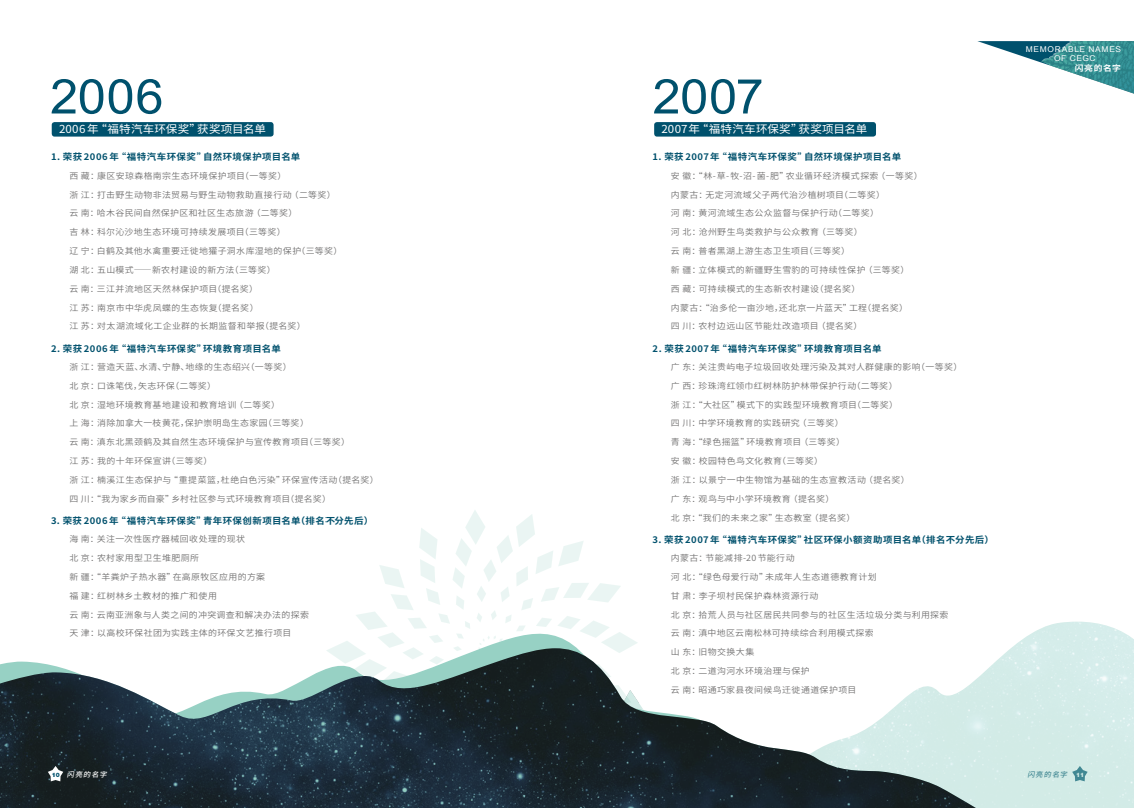
<style>
.page{position:relative;width:1134px;height:808px;background:#fff}
.page>*{position:absolute;margin:0;border:0;box-sizing:border-box;transform-origin:0 0}
.t1{font:48px "Arial";letter-spacing:.005em;color:#00516d;scale:1.05 1}
.t2{font:11px "Source Han Sans CN";letter-spacing:.015em;color:#fff;scale:1.05 1}
.t3{font:700 9px "Source Han Sans CN";letter-spacing:.05em;color:#00516d;scale:1.05 1}
.t4{font:8.5px "Source Han Sans CN";letter-spacing:.04em;color:#727171;scale:1.05 1}
.t5{font:8.5px "Source Han Sans CN";letter-spacing:.015em;color:#727171;scale:1.05 1}
.t6{font:8px/9px "Arial";letter-spacing:.08em;color:#fff;text-align:center;scale:1.05 1}
.t7{font:700 8px "Source Han Sans CN";letter-spacing:.07em;color:#fff;scale:1.1 1}
.t8{font:italic 500 7px "Source Han Sans CN";color:#00516d;scale:1.05 1}
.t9{font:italic 500 7px "Source Han Sans CN";color:#fff;scale:1.05 1}
.s1{font-family:"Helvetica Neue LT Pro";font-weight:900;font-style:normal;font-size:6px;color:#00516d}
.s2{font-family:"Helvetica Neue LT Pro";font-weight:900;font-style:normal;font-size:6px;color:#fff}
</style>
<div class="page">
<svg style="left:977px;top:41px;width:64px;height:22px"></svg>
<img style="left:1041px;top:41px;width:93px;height:53px">
<div style="left:52px;top:122px;width:222px;height:15px;background:#00516d;border-radius:3px"></div>
<div style="left:654px;top:122px;width:222px;height:15px;background:#00516d;border-radius:3px"></div>
<img style="left:1000px;top:621px;width:134px;height:187px">
<svg style="left:356px;top:510px;width:265px;height:110px"></svg>
<svg style="left:360px;top:620px;width:266px;height:16px"></svg>
<svg style="left:332px;top:636px;width:668px;height:172px"></svg>
<img style="left:0;top:648px;width:976px;height:160px">
<svg style="left:48px;top:766px;width:15px;height:15px"></svg>
<h1 class="t1" style="left:50px;top:65px;width:110px">2006</h1>
<h1 class="t1" style="left:652px;top:65px;width:107px">2007</h1>
<p class="t2" style="left:59px;top:123px;width:198px">2006 年“福特汽车环保奖”获奖项目名单</p>
<p class="t2" style="left:661px;top:123px;width:198px">2007年“福特汽车环保奖”获奖项目名单</p>
<p class="t3" style="left:51px;top:152px;width:239px">1. 荣获 2006 年“福特汽车环保奖”自然环境保护项目名单</p>
<p class="t4" style="left:69px;top:171px;width:208px">西 藏：康区安琼森格南宗生态环境保护项目（一等奖）</p>
<p class="t4" style="left:69px;top:190px;width:255px">浙 江：打击野生动物非法贸易与野生动物救助直接行动 （二等奖）</p>
<p class="t4" style="left:69px;top:208px;width:219px">云 南：哈木谷民间自然保护区和社区生态旅游 （二等奖）</p>
<p class="t4" style="left:69px;top:227px;width:207px">吉 林：科尔沁沙地生态环境可持续发展项目（三等奖）</p>
<p class="t4" style="left:69px;top:246px;width:261px">辽 宁：白鹤及其他水禽重要迁徙地獾子洞水库湿地的保护（三等奖）</p>
<p class="t4" style="left:69px;top:265px;width:198px">湖 北：五山模式——新农村建设的新方法（三等奖）</p>
<p class="t4" style="left:69px;top:284px;width:181px">云 南：三江并流地区天然林保护项目（提名奖）</p>
<p class="t4" style="left:69px;top:303px;width:182px">江 苏：南京市中华虎凤蝶的生态恢复（提名奖）</p>
<p class="t4" style="left:69px;top:321px;width:227px">江 苏：对太湖流域化工企业群的长期监督和举报（提名奖）</p>
<p class="t3" style="left:51px;top:343px;width:220px">2. 荣获 2006 年“福特汽车环保奖”环境教育项目名单</p>
<p class="t4" style="left:69px;top:362px;width:213px">浙 江：营造天蓝、水清、宁静、地缘的生态绍兴（一等奖）</p>
<p class="t4" style="left:69px;top:381px;width:141px">北 京：口诛笔伐，矢志环保（二等奖）</p>
<p class="t4" style="left:69px;top:400px;width:202px">北 京：湿地环境教育基地建设和教育培训 （二等奖）</p>
<p class="t4" style="left:69px;top:418px;width:230px">上 海：消除加拿大一枝黄花，保护崇明岛生态家园（三等奖）</p>
<p class="t4" style="left:69px;top:437px;width:269px">云 南：滇东北黑颈鹤及其自然生态环境保护与宣传教育项目（三等奖）</p>
<p class="t4" style="left:69px;top:456px;width:138px">江 苏：我的十年环保宣讲（三等奖）</p>
<p class="t4" style="left:69px;top:475px;width:296px">浙 江：楠溪江生态保护与“重提菜篮，杜绝白色污染”环保宣传活动（提名奖）</p>
<p class="t5" style="left:69px;top:494px;width:251px">四 川：“我为家乡而自豪”乡村社区参与式环境教育项目（提名奖）</p>
<p class="t3" style="left:51px;top:515px;width:308px">3. 荣获 2006 年“福特汽车环保奖”青年环保创新项目名单（排名不分先后）</p>
<p class="t4" style="left:69px;top:534px;width:169px">海 南：关注一次性医疗器械回收处理的现状</p>
<p class="t4" style="left:69px;top:553px;width:125px">北 京：农村家用型卫生堆肥厕所</p>
<p class="t4" style="left:69px;top:572px;width:188px">新 疆：“羊粪炉子热水器”在高原牧区应用的方案</p>
<p class="t4" style="left:69px;top:591px;width:142px">福 建：红树林乡土教材的推广和使用</p>
<p class="t4" style="left:69px;top:610px;width:230px">云 南：云南亚洲象与人类之间的冲突调查和解决办法的探索</p>
<p class="t4" style="left:69px;top:628px;width:213px">天 津：以高校环保社团为实践主体的环保文艺推行项目</p>
<p class="t9" style="left:52px;top:770px;width:57px"><span class="s1">1 0</span> 闪亮的名字</p>
<p class="t3" style="left:652px;top:152px;width:238px">1. 荣获 2007年“福特汽车环保奖”自然环境保护项目名单</p>
<p class="t4" style="left:671px;top:171px;width:241px">安 徽：“林-草-牧-沼-菌-肥”农业循环经济模式探索 （一等奖）</p>
<p class="t4" style="left:671px;top:190px;width:205px">内蒙古：无定河流域父子两代治沙植树项目（二等奖）</p>
<p class="t4" style="left:671px;top:208px;width:200px">河 南：黄河流域生态公众监督与保护行动（二等奖）</p>
<p class="t4" style="left:671px;top:227px;width:184px">河 北：沧州野生鸟类救护与公众教育 （三等奖）</p>
<p class="t4" style="left:671px;top:246px;width:172px">云 南：普者黑湖上游生态卫生项目（三等奖）</p>
<p class="t4" style="left:671px;top:265px;width:229px">新 疆：立体模式的新疆野生雪豹的可持续性保护 （三等奖）</p>
<p class="t4" style="left:671px;top:284px;width:182px">西 藏：可持续模式的生态新农村建设（提名奖）</p>
<p class="t4" style="left:671px;top:303px;width:227px">内蒙古：“治多伦一亩沙地，还北京一片蓝天”工程（提名奖）</p>
<p class="t4" style="left:671px;top:321px;width:184px">四 川：农村边远山区节能灶改造项目 （提名奖）</p>
<p class="t3" style="left:652px;top:343px;width:220px">2. 荣获 2007年“福特汽车环保奖”环境教育项目名单</p>
<p class="t4" style="left:671px;top:362px;width:279px">广 东：关注贵屿电子垃圾回收处理污染及其对人群健康的影响（一等奖）</p>
<p class="t4" style="left:671px;top:381px;width:217px">广 西：珍珠湾红领巾红树林防护林带保护行动（二等奖）</p>
<p class="t4" style="left:671px;top:400px;width:218px">浙 江：“大社区”模式下的实践型环境教育项目（二等奖）</p>
<p class="t4" style="left:671px;top:418px;width:166px">四 川：中学环境教育的实践研究 （三等奖）</p>
<p class="t4" style="left:671px;top:437px;width:167px">青 海：“绿色摇篮”环境教育项目 （三等奖）</p>
<p class="t4" style="left:671px;top:456px;width:146px">安 徽：校园特色鸟文化教育（三等奖）</p>
<p class="t4" style="left:671px;top:475px;width:229px">浙 江：以景宁一中生物馆为基础的生态宣教活动 （提名奖）</p>
<p class="t4" style="left:671px;top:494px;width:157px">广 东：观鸟与中小学环境教育 （提名奖）</p>
<p class="t4" style="left:671px;top:513px;width:177px">北 京：“我们的未来之家”生态教室 （提名奖）</p>
<p class="t3" style="left:652px;top:534px;width:327px">3. 荣获 2007年“福特汽车环保奖”社区环保小额资助项目名单（排名不分先后）</p>
<p class="t4" style="left:671px;top:553px;width:119px">内蒙古：节能减排-20 节能行动</p>
<p class="t4" style="left:671px;top:572px;width:197px">河 北：“绿色母爱行动”未成年人生态道德教育计划</p>
<p class="t4" style="left:671px;top:591px;width:142px">甘 肃：李子坝村民保护森林资源行动</p>
<p class="t4" style="left:671px;top:610px;width:266px">北 京：拾荒人员与社区居民共同参与的社区生活垃圾分类与利用探索</p>
<p class="t4" style="left:671px;top:628px;width:195px">云 南：滇中地区云南松林可持续综合利用模式探索</p>
<p class="t4" style="left:671px;top:647px;width:81px">山 东：旧物交换大集</p>
<p class="t4" style="left:671px;top:666px;width:134px">北 京：二道沟河水环境治理与保护</p>
<p class="t4" style="left:671px;top:685px;width:178px">云 南：昭通巧家县夜间候鸟迁徙通道保护项目</p>
<p class="t6" style="left:1026px;top:45px;width:92px">MEMORABLE NAMES<br>OF CEGC</p>
<p class="t7" style="left:1075px;top:64px;width:43px">闪亮的名字</p>
<p class="t8" style="left:1027px;top:770px;width:55px">闪亮的名字 <span class="s2">1 1</span></p>
</div>
